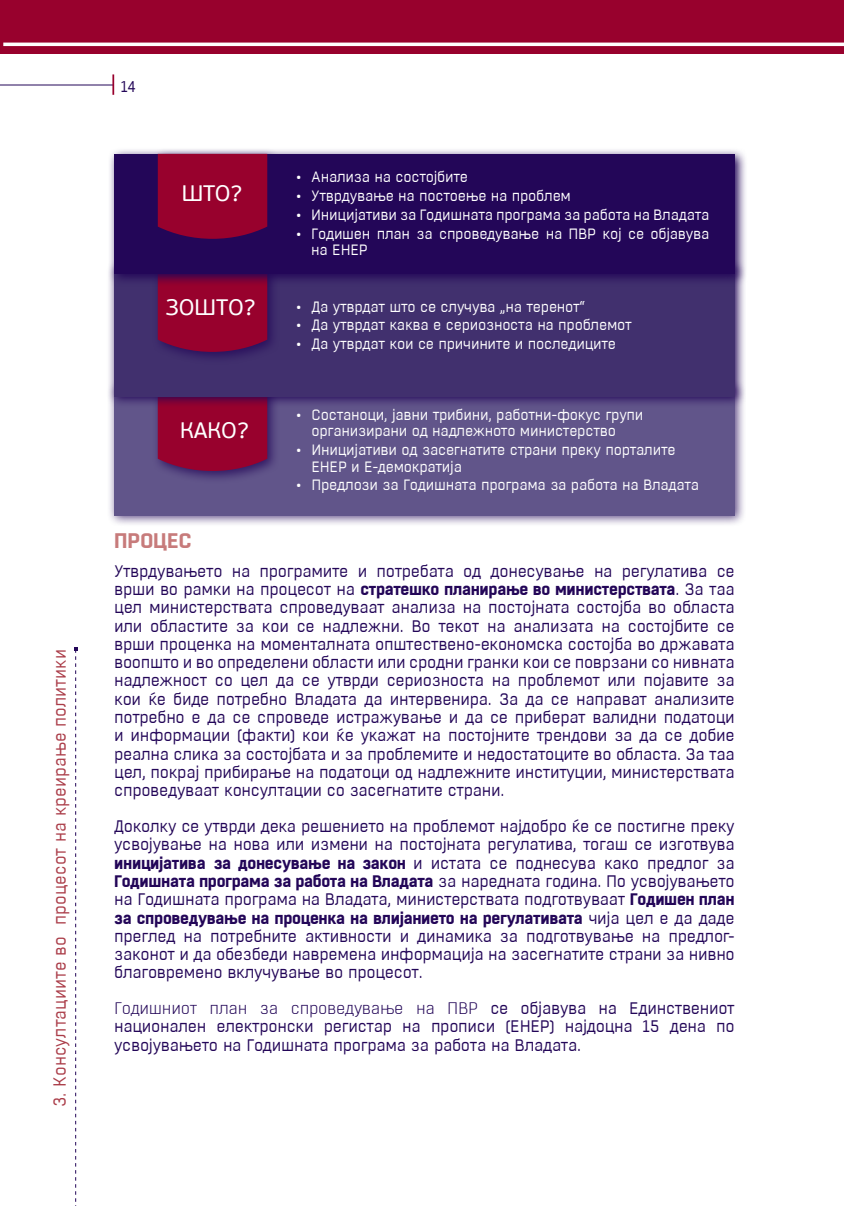
<style>
.page{position:relative;width:844px;height:1206px;background:#fff}
.page>*{position:absolute;margin:0;border:0;box-sizing:border-box;transform-origin:0 0}
.t1{font:22.4px "PF Beau Sans Pro";color:#fff}
.NASLOV_X__X{font:700 21px "Boxed";color:#c77b7b}
.Body_Text_Indent{font:17.5px "Boxed";color:#aa3c48}
.t2{font:16.62px/18.2px "Boxed";letter-spacing:-.02em;color:#230658;text-align:justify}
.t3{font:15.58px "Boxed";color:#230658}
.t4{font:14.88px/16.4px "Boxed";letter-spacing:-.02em;color:#fff}
.s1{font-weight:700}
.s2{font-weight:300}
</style>
<div class="page">
<hr style="left:0;top:85px;width:113px;height:1px;background:#230658">
<hr style="left:112px;top:74px;width:2px;height:21px;background:#98012d">
<div style="left:0;top:0;width:843px;height:54px;background:#98012d"></div>
<hr style="left:3px;top:43px;width:840px;height:3px;background:#fff">
<svg style="left:74px;top:647px;width:3px;height:555px"></svg>
<div style="left:106px;top:378px;width:640px;height:149px;background:#230658;opacity:.75"></div>
<div style="left:114px;top:386px;width:620px;height:129px;background:#61558a"></div>
<div style="left:152px;top:380px;width:128px;height:104px;background:#230658;opacity:.75"></div>
<div style="left:158px;top:408px;width:109px;height:63px;background:#98012d"></div>
<svg style="left:106px;top:287px;width:640px;height:121px"></svg>
<div style="left:114px;top:267px;width:620px;height:129px;background:#41306e"></div>
<div style="left:152px;top:261px;width:128px;height:104px;background:#230658;opacity:.75"></div>
<div style="left:158px;top:287px;width:109px;height:65px;background:#98012d"></div>
<svg style="left:108px;top:150px;width:638px;height:137px"></svg>
<div style="left:114px;top:154px;width:620px;height:120px;background:#230658"></div>
<div style="left:152px;top:148px;width:128px;height:104px;background:#230658;opacity:.75"></div>
<div style="left:158px;top:154px;width:109px;height:85px;background:#98012d"></div>
<p class="Body_Text_Indent" style="left:49px;top:1107px;width:459px;rotate:-90deg">3. Консултациите во процесот на креирање политики</p>
<p class="t3" style="left:121px;top:77px;width:16px">14</p>
<p class="t1" style="left:182px;top:180px;width:62px">ШТО?</p>
<p class="t1" style="left:166px;top:295px;width:91px">ЗОШTО?</p>
<p class="t1" style="left:180px;top:417px;width:70px">КАКО?</p>
<p class="t4" style="left:296px;top:169px;width:173px">• Анализа на состојбите</p>
<p class="t4" style="left:296px;top:188px;width:276px">• Утврдување на постоење на проблем</p>
<p class="t4" style="left:296px;top:207px;width:414px">• Иницијативи за Годишната програма за работа на Владата</p>
<p class="t4" style="left:311px;top:226px;width:399px;text-indent:-15px">• Годишен план за спроведување на ПВР кој се објавува на ЕНЕР</p>
<p class="t4" style="left:296px;top:298px;width:290px">• Да утврдат што се случува „на теренот“</p>
<p class="t4" style="left:296px;top:317px;width:336px">• Да утврдат каква е сериозноста на проблемот</p>
<p class="t4" style="left:296px;top:336px;width:321px">• Да утврдат кои се причините и последиците</p>
<p class="t4" style="left:311px;top:407px;width:333px;text-indent:-15px">• Состаноци, јавни трибини, работни-фокус групи организирани од надлежното министерство</p>
<p class="t4" style="left:311px;top:442px;width:365px;text-indent:-15px">• Иницијативи од засегнатите страни преку порталите<br>ЕНЕР и Е-демократија</p>
<p class="t4" style="left:296px;top:477px;width:404px">• Предлози за Годишната програма за работа на Владата</p>
<p class="NASLOV_X__X" style="left:114px;top:527px;width:79px">ПРОЦЕС</p>
<p class="t2" style="left:114px;top:562px;width:622px">Утврдувањето на програмите и потребата од донесување на регулатива се врши во рамки на процесот на <span class="s1">стратешко планирање во министерствата</span>. За таа цел министерствата спроведуваат анализа на постојната состојба во областа или областите за кои се надлежни. Во текот на анализата на состојбите се врши проценка на моменталната општествено-економска состојба во државата воопшто и во определени области или сродни гранки кои се поврзани со нивната надлежност со цел да се утврди сериозноста на проблемот или појавите за кои ќе биде потребно Владата да интервенира. За да се направат анализите потребно е да се спроведе истражување и да се приберат валидни податоци и информации (факти) кои ќе укажат на постојните трендови за да се добие реална слика за состојбата и за проблемите и недостатоците во областа. За таа цел, покрај прибирање на податоци од надлежните институции, министерствата спроведуваат консултации со засегнатите страни.</p>
<p class="t2" style="left:114px;top:817px;width:622px">Доколку се утврди дека решението на проблемот најдобро ќе се постигне преку усвојување на нова или измени на постојната регулатива, тогаш се изготвува <span class="s1">иницијатива за донесување на закон</span> и истата се поднесува како предлог за <span class="s1">Годишната програма за работа на Владата</span> за наредната година. По усвојувањето на Годишната програма на Владата, министерствата подготвуваат <span class="s1">Годишен план за спроведување на проценка на влијанието на регулативата</span> чија цел е да даде преглед на потребните активности и динамика за подготвување на предлог&shy;законот и да обезбеди навремена информација на засегнатите страни за нивно благовремено вклучување во процесот.</p>
<p class="t2" style="left:114px;top:999px;width:622px"><span class="s2">Годишниот план за спроведување на ПВР</span> се објавува на Единствениот национален електронски регистар на прописи (ЕНЕР) најдоцна 15 дена по усвојувањето на Годишната програма за работа на Владата.</p>
</div>
